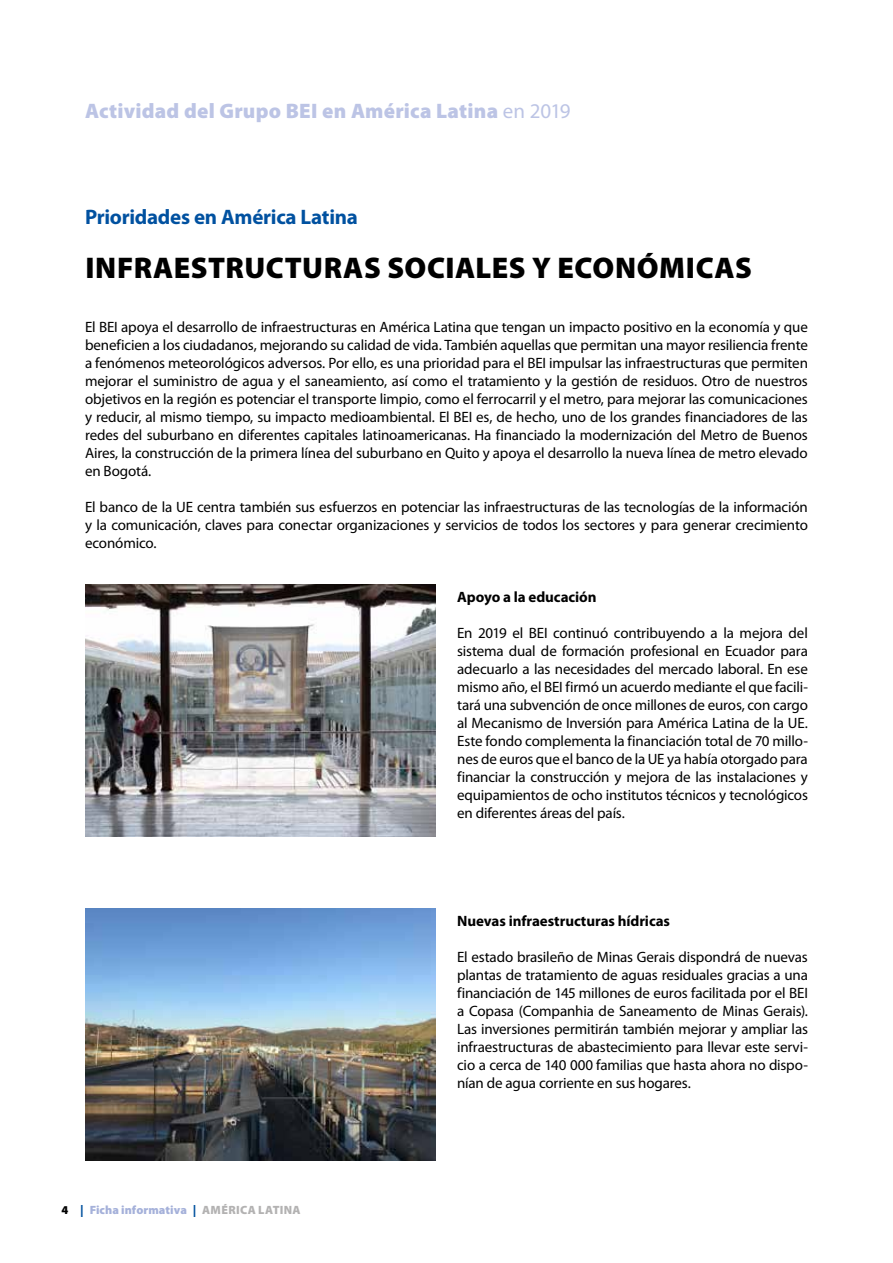
<style>
.page{position:relative;width:893px;height:1263px;background:#fff}
.page>*{position:absolute;margin:0;border:0;box-sizing:border-box;transform-origin:0 0}
.t1{font:900 30px "Myriad Pro";letter-spacing:.015em;color:#000}
.t2{font:900 21px "Myriad Pro";letter-spacing:.01em;color:#bcc4e5}
.t3{font:700 21px "Myriad Pro";letter-spacing:-.01em;color:#0051a0}
.t4{font:15px/18px "Myriad Pro";letter-spacing:-.01em;color:#000;text-align:justify}
.t5{font:700 15px "Myriad Pro";letter-spacing:-.005em;color:#000}
.t6{font:900 12px "Myriad Pro";letter-spacing:.005em;color:#a5b1da}
.s1{font-weight:400}
.s2{color:#000}
.s3{color:#00519e}
.s4{color:#b3b2b2}
</style>
<div class="page">
<img style="left:85px;top:584px;width:351px;height:252px">
<img style="left:85px;top:908px;width:351px;height:252px">
<h2 class="t2" style="left:85px;top:99px;width:487px">Actividad del Grupo BEI en América Latina <span class="s1">en 2019</span></h2>
<h2 class="t3" style="left:85px;top:205px;width:275px">Prioridades en América Latina</h2>
<h1 class="t1" style="left:85px;top:251px;width:668px">INFRAESTRUCTURAS SOCIALES Y ECONÓMICAS</h1>
<p class="t4" style="left:85px;top:318px;width:724px">El BEI apoya el desarrollo de infraestructuras en América Latina que tengan un impacto positivo en la economía y que beneficien a los ciudadanos, mejorando su calidad de vida. También aquellas que permitan una mayor resiliencia frente a fenómenos meteorológicos adversos. Por ello, es una prioridad para el BEI impulsar las infraestructuras que permiten mejorar el suministro de agua y el saneamiento, así como el tratamiento y la gestión de residuos. Otro de nuestros objetivos en la región es potenciar el transporte limpio, como el ferrocarril y el metro, para mejorar las comunicaciones y reducir, al mismo tiempo, su impacto medioambiental. El BEI es, de hecho, uno de los grandes financiadores de las redes del suburbano en diferentes capitales latinoamericanas. Ha financiado la modernización del Metro de Buenos Aires, la construcción de la primera línea del suburbano en Quito y apoya el desarrollo la nueva línea de metro elevado en Bogotá.</p>
<p class="t4" style="left:85px;top:498px;width:724px">El banco de la UE centra también sus esfuerzos en potenciar las infraestructuras de las tecnologías de la información y la comunicación, claves para conectar organizaciones y servicios de todos los sectores y para generar crecimiento económico.</p>
<p class="t5" style="left:457px;top:589px;width:141px">Apoyo a la educación</p>
<p class="t4" style="left:457px;top:624px;width:352px">En 2019 el BEI continuó contribuyendo a la mejora del sistema dual de formación profesional en Ecuador para adecuarlo a las necesidades del mercado laboral. En ese mismo año, el BEI firmó un acuerdo mediante el que facili&shy;tará una subvención de once millones de euros, con cargo al Mecanismo de Inversión para América Latina de la UE.<br>Este fondo complementa la financiación total de 70 millo&shy;nes de euros que el banco de la UE ya había otorgado para financiar la construcción y mejora de las instalaciones y equipamientos de ocho institutos técnicos y tecnológicos en diferentes áreas del país.</p>
<p class="t6" style="left:62px;top:1203px;width:240px"><span class="s2">4</span> <span class="s3">|</span> Ficha informativa <span class="s3">|</span> <span class="s4">AMÉRICA LATINA</span></p>
<p class="t5" style="left:457px;top:913px;width:214px">Nuevas infraestructuras hídricas</p>
<p class="t4" style="left:457px;top:948px;width:352px">El estado brasileño de Minas Gerais dispondrá de nuevas plantas de tratamiento de aguas residuales gracias a una financiación de 145 millones de euros facilitada por el BEI a Copasa (Companhia de Saneamento de Minas Gerais).<br>Las inversiones permitirán también mejorar y ampliar las infraestructuras de abastecimiento para llevar este servi&shy;cio a cerca de 140 000 familias que hasta ahora no dispo&shy;nían de agua corriente en sus hogares.</p>
</div>
